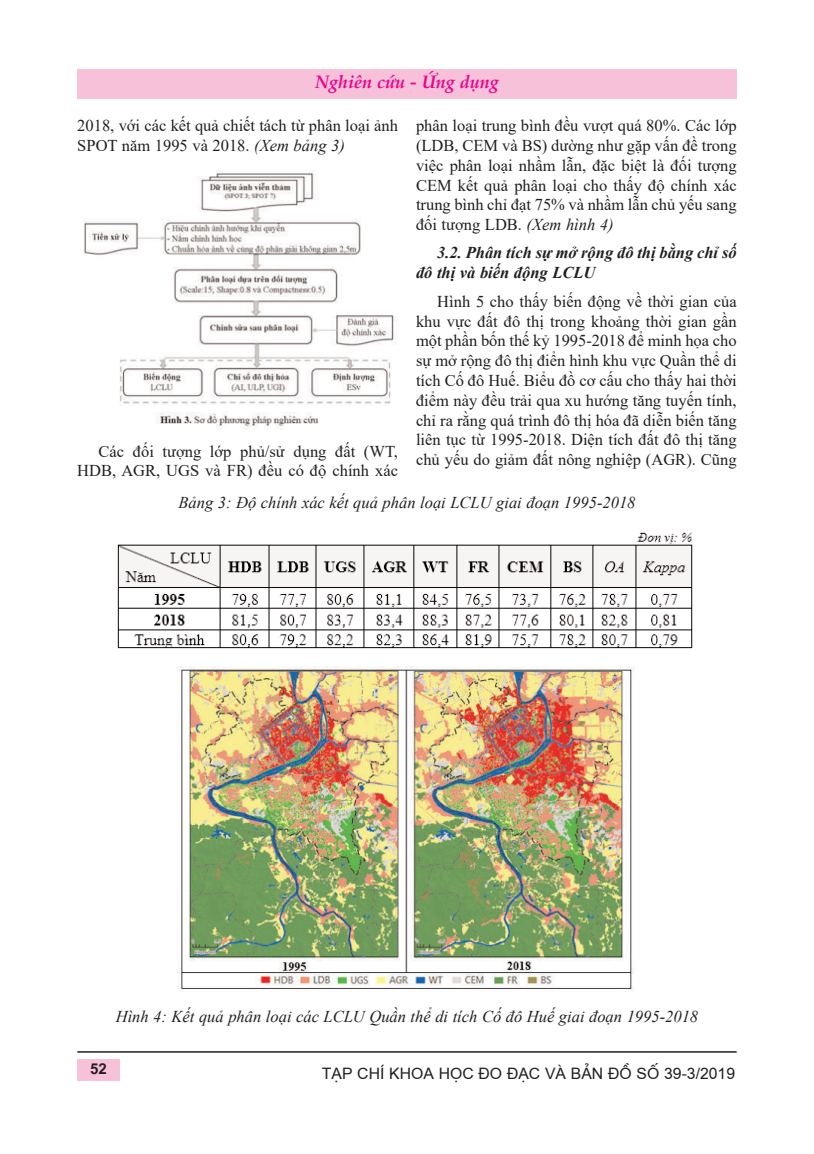
<style>
.page{position:relative;width:814px;height:1154px;background:#fff}
.page>*{position:absolute;margin:0;border:0;box-sizing:border-box;transform-origin:0 0}
.t1{font:italic 700 18px "Palatino Linotype";color:#ed028c}
.t2{font:16.5px/19.8px "Times New Roman";color:#231f20;text-align:justify}
.t3{font:italic 16.5px "Times New Roman";color:#231f20}
.t4{font:italic 700 16.5px/19.8px "Times New Roman";color:#231f20}
.t5{font:15.75px "Vn Arial H";color:#231f20}
.t6{font:700 15px "Vn Arial";color:#231f20}
.s1{font-style:italic}
</style>
<div class="page">
<div style="left:77px;top:69px;width:659px;height:30px;background:#f7c1d9"></div>
<div style="left:77px;top:1059px;width:43px;height:22px;background:#f7c1d9"></div>
<hr style="left:77px;top:1051px;width:659px;height:1px;background:#231f20">
<img style="left:117px;top:532px;width:576px;height:117px">
<img style="left:83px;top:170px;width:312px;height:259px">
<img style="left:177px;top:667px;width:457px;height:325px">
<p class="t1" style="left:315px;top:72px;width:185px">Nghiên cứu - Ứng dụng</p>
<p class="t2" style="left:77px;top:116px;width:322px">2018, với các kết quả chiết tách từ phân loại ảnh<br>SPOT năm 1995 và 2018. <span class="s1">(Xem bảng 3)</span></p>
<p class="t2" style="left:416px;top:116px;width:322px">phân loại trung bình đều vượt quá 80%. Các lớp (LDB, CEM và BS) dường như gặp vấn đề trong việc phân loại nhầm lẫn, đặc biệt là đối tượng CEM kết quả phân loại cho thấy độ chính xác trung bình chỉ đạt 75% và nhầm lẫn chủ yếu sang đối tượng LDB. <span class="s1">(Xem hình 4)</span></p>
<p class="t4" style="left:416px;top:243px;width:322px;text-indent:21px">3.2. Phân tích sự mở rộng đô thị bằng chỉ số đô thị và biến động LCLU</p>
<p class="t2" style="left:416px;top:291px;width:322px;text-indent:21px">Hình 5 cho thấy biến động về thời gian của khu vực đất đô thị trong khoảng thời gian gần một phần bốn thế kỷ 1995-2018 để minh họa cho sự mở rộng đô thị điển hình khu vực Quần thể di tích Cố đô Huế. Biểu đồ cơ cấu cho thấy hai thời điểm này đều trải qua xu hướng tăng tuyến tính, chỉ ra rằng quá trình đô thị hóa đã diễn biến tăng liên tục từ 1995-2018. Diện tích đất đô thị tăng chủ yếu do giảm đất nông nghiệp (AGR). Cũng</p>
<p class="t3" style="left:178px;top:494px;width:458px">Bảng 3: Độ chính xác kết quả phân loại LCLU giai đoạn 1995-2018</p>
<p class="t2" style="left:77px;top:441px;width:322px;text-align:right">Các đối tượng lớp phủ/sử dụng đất (WT,<br>HDB, AGR, UGS và FR) đều có độ chính xác</p>
<p class="t3" style="left:116px;top:1007px;width:584px">Hình 4: Kết quả phân loại các LCLU Quần thể di tích Cố đô Huế giai đoạn 1995-2018</p>
<p class="t6" style="left:90px;top:1060px;width:18px">52</p>
<p class="t5" style="left:322px;top:1063px;width:415px">T¹P CHÝ KHOA HÄC ®O ®¹C VΜ B¶N ®Å SÈ 39-3/2019</p>
</div>
